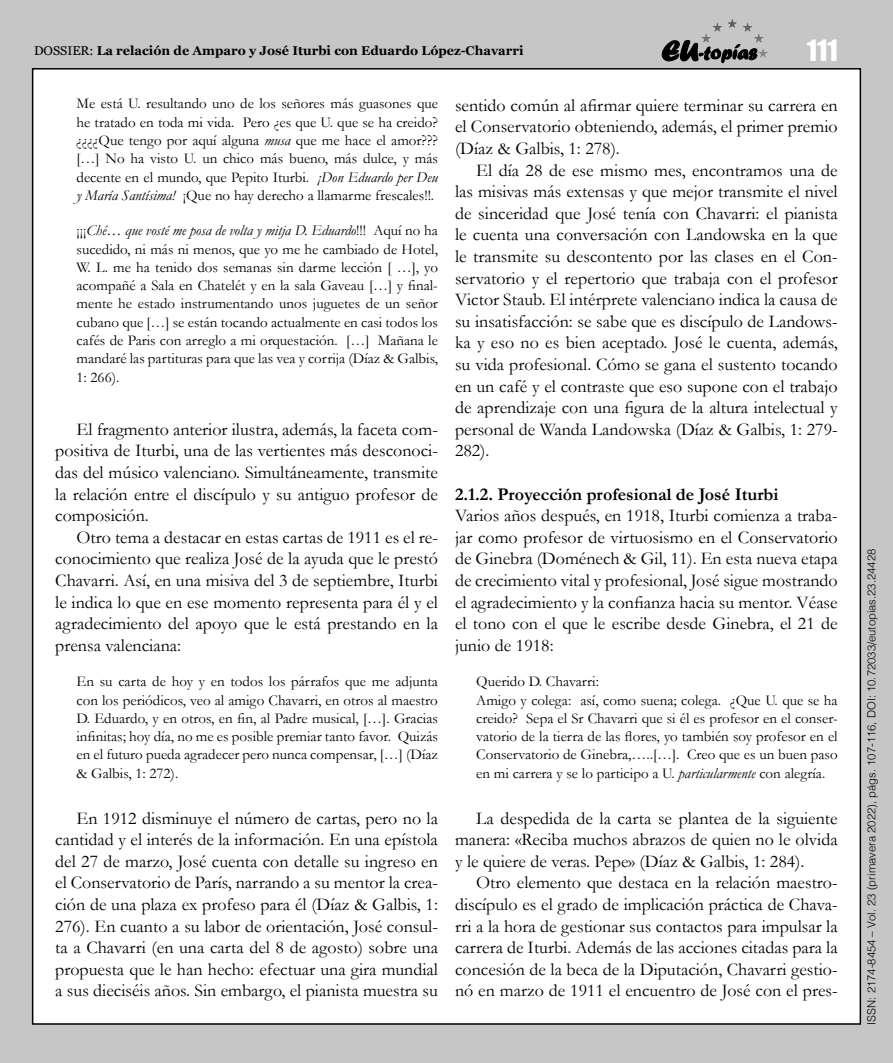
<style>
.page{position:relative;width:893px;height:1063px;background:#c6c6c6}
.page>*{position:absolute;margin:0;border:0;box-sizing:border-box;transform-origin:0 0}
.t1{font:27px "Impact";color:#fff}
.Articulo_parrafo{font:18px/21.6px "Garamond";color:#000;text-align:justify}
.Articulo_parrafo_1{font:18px/21.6px "Garamond";color:#000;text-align:justify}
.Articulo_parrafo_1-2{font:700 18px "Garamond";color:#000}
.Articulo_citas{font:15px/18.3px "Garamond";color:#000;text-align:justify}
.t2{font:700 12.75px "Georgia";color:#000}
.t3{font:300 11.25px "Helvetica";color:#000}
.s1{font-weight:400}
.s2{font-style:italic}
</style>
<div class="page">
<div style="left:33px;top:69px;width:827px;height:955px;background:#fff"></div>
<svg style="left:662px;top:40px;width:94px;height:23px"></svg>
<hr style="left:701px;top:19px;width:67px;height:1px;background:#585857">
<hr style="left:701px;top:20px;width:67px;height:1px;background:#595958">
<hr style="left:701px;top:21px;width:67px;height:1px;background:#5a5a59">
<hr style="left:701px;top:22px;width:67px;height:1px;background:#5c5c5b">
<hr style="left:701px;top:23px;width:67px;height:1px;background:#5d5d5c">
<hr style="left:701px;top:24px;width:67px;height:1px;background:#5f5f5e">
<hr style="left:701px;top:25px;width:67px;height:1px;background:#60605f">
<hr style="left:701px;top:26px;width:67px;height:1px;background:#626261">
<hr style="left:701px;top:27px;width:67px;height:1px;background:#636362">
<hr style="left:701px;top:28px;width:67px;height:1px;background:#656464">
<hr style="left:701px;top:29px;width:67px;height:1px;background:#666565">
<hr style="left:701px;top:30px;width:67px;height:1px;background:#676766">
<hr style="left:701px;top:31px;width:67px;height:1px;background:#696868">
<hr style="left:701px;top:32px;width:67px;height:1px;background:#6a6969">
<hr style="left:701px;top:33px;width:67px;height:1px;background:#6c6b6b">
<hr style="left:701px;top:34px;width:67px;height:1px;background:#6c6c6c">
<hr style="left:701px;top:35px;width:67px;height:1px;background:#6e6e6d">
<hr style="left:701px;top:36px;width:67px;height:1px;background:#6f6f6e">
<hr style="left:701px;top:37px;width:67px;height:1px;background:#717170">
<hr style="left:701px;top:38px;width:67px;height:1px;background:#727271">
<hr style="left:701px;top:39px;width:67px;height:1px;background:#747473">
<hr style="left:701px;top:40px;width:67px;height:1px;background:#757574">
<hr style="left:701px;top:41px;width:67px;height:1px;background:#767675">
<hr style="left:701px;top:42px;width:67px;height:1px;background:#787877">
<hr style="left:701px;top:43px;width:67px;height:1px;background:#797978">
<hr style="left:701px;top:44px;width:67px;height:1px;background:#7b7b7a">
<hr style="left:701px;top:45px;width:67px;height:1px;background:#7c7c7b">
<hr style="left:701px;top:46px;width:67px;height:1px;background:#7e7d7d">
<hr style="left:701px;top:47px;width:67px;height:1px;background:#7f7e7e">
<hr style="left:701px;top:48px;width:67px;height:1px;background:#818080">
<hr style="left:701px;top:49px;width:67px;height:1px;background:#828181">
<hr style="left:701px;top:50px;width:67px;height:1px;background:#828282">
<hr style="left:701px;top:51px;width:67px;height:1px;background:#848483">
<hr style="left:701px;top:52px;width:67px;height:1px;background:#858584">
<hr style="left:701px;top:53px;width:67px;height:1px;background:#878786">
<hr style="left:701px;top:54px;width:67px;height:1px;background:#888887">
<hr style="left:701px;top:55px;width:67px;height:1px;background:#898989">
<hr style="left:701px;top:56px;width:67px;height:1px;background:#8a8a8a">
<hr style="left:701px;top:57px;width:67px;height:1px;background:#8c8c8b">
<p class="t2" style="left:34px;top:41px;width:491px"><span class="s1">DOSSIER:</span> La relación de Amparo y José Iturbi con Eduardo López-Chavarri</p>
<h1 class="t1" style="left:807px;top:29px;width:32px">111</h1>
<p class="Articulo_citas" style="left:77px;top:94px;width:363px">Me está U. resultando uno de los señores más guasones que he tratado en toda mi vida. Pero ¿es que U. que se ha creido? ¿¿¿¿Que tengo por aquí alguna <span class="s2">musa</span> que me hace el amor??? […] No ha visto U. un chico más bueno, más dulce, y más decente en el mundo, que Pepito Iturbi. <span class="s2">¡Don Eduardo per Deu y María Santísima!</span> ¡Que no hay derecho a llamarme frescales!!.</p>
<p class="Articulo_citas" style="left:77px;top:221px;width:363px">¡¡¡<span class="s2">Ché… que vosté me posa de volta y mitja D. Eduardo</span>!!! Aquí no ha sucedido, ni más ni menos, que yo me he cambiado de Hotel, W. L. me ha tenido dos semanas sin darme lección [ …], yo acompañé a Sala en Chatelét y en la sala Gaveau […] y final&shy;mente he estado instrumentando unos juguetes de un señor cubano que […] se están tocando actualmente en casi todos los cafés de Paris con arreglo a mi orquestación. […] Mañana le mandaré las partituras para que las vea y corrija (Díaz &amp; Galbis, 1: 266).</p>
<p class="Articulo_parrafo" style="left:55px;top:418px;width:384px;text-indent:21px">El fragmento anterior ilustra, además, la faceta com&shy;positiva de Iturbi, una de las vertientes más desconoci&shy;das del músico valenciano. Simultáneamente, transmite la relación entre el discípulo y su antiguo profesor de composición.</p>
<p class="Articulo_parrafo" style="left:55px;top:526px;width:384px;text-indent:21px">Otro tema a destacar en estas cartas de 1911 es el re&shy;conocimiento que realiza José de la ayuda que le prestó Chavarri. Así, en una misiva del 3 de septiembre, Iturbi le indica lo que en ese momento representa para él y el agradecimiento del apoyo que le está prestando en la prensa valenciana:</p>
<p class="Articulo_citas" style="left:77px;top:672px;width:363px">En su carta de hoy y en todos los párrafos que me adjunta con los periódicos, veo al amigo Chavarri, en otros al maestro D. Eduardo, y en otros, en fin, al Padre musical, […]. Gracias infinitas; hoy día, no me es posible premiar tanto favor. Quizás en el futuro pueda agradecer pero nunca compensar, […] (Díaz &amp; Galbis, 1: 272).</p>
<p class="Articulo_parrafo" style="left:55px;top:807px;width:384px;text-indent:21px">En 1912 disminuye el número de cartas, pero no la cantidad y el interés de la información. En una epístola del 27 de marzo, José cuenta con detalle su ingreso en el Conservatorio de París, narrando a su mentor la crea&shy;ción de una plaza ex profeso para él (Díaz &amp; Galbis, 1:<br>276). En cuanto a su labor de orientación, José consul&shy;ta a Chavarri (en una carta del 8 de agosto) sobre una propuesta que le han hecho: efectuar una gira mundial a sus dieciséis años. Sin embargo, el pianista muestra su</p>
<p class="Articulo_parrafo" style="left:455px;top:94px;width:384px">sentido común al afirmar quiere terminar su carrera en el Conservatorio obteniendo, además, el primer premio (Díaz &amp; Galbis, 1: 278).</p>
<p class="Articulo_parrafo" style="left:455px;top:159px;width:384px;text-indent:21px">El día 28 de ese mismo mes, encontramos una de las misivas más extensas y que mejor transmite el nivel de sinceridad que José tenía con Chavarri: el pianista le cuenta una conversación con Landowska en la que le transmite su descontento por las clases en el Con&shy;servatorio y el repertorio que trabaja con el profesor Victor Staub. El intérprete valenciano indica la causa de su insatisfacción: se sabe que es discípulo de Landows&shy;ka y eso no es bien aceptado. José le cuenta, además, su vida profesional. Cómo se gana el sustento tocando en un café y el contraste que eso supone con el trabajo de aprendizaje con una figura de la altura intelectual y personal de Wanda Landowska (Díaz &amp; Galbis, 1: 279- 282).</p>
<p class="Articulo_parrafo_1-2" style="left:455px;top:482px;width:325px">2.1.2. Proyección profesional de José Iturbi</p>
<p class="Articulo_parrafo_1" style="left:455px;top:504px;width:384px">Varios años después, en 1918, Iturbi comienza a traba&shy;jar como profesor de virtuosismo en el Conservatorio de Ginebra (Doménech &amp; Gil, 11). En esta nueva etapa de crecimiento vital y profesional, José sigue mostrando el agradecimiento y la confianza hacia su mentor. Véase el tono con el que le escribe desde Ginebra, el 21 de junio de 1918:</p>
<p class="Articulo_citas" style="left:476px;top:672px;width:124px">Querido D. Chavarri:</p>
<p class="Articulo_citas" style="left:476px;top:690px;width:363px">Amigo y colega: así, como suena; colega. ¿Que U. que se ha creido? Sepa el Sr Chavarri que si él es profesor en el conser&shy;vatorio de la tierra de las flores, yo también soy profesor en el Conservatorio de Ginebra,…..[…]. Creo que es un buen paso en mi carrera y se lo participo a U. <span class="s2">particularmente</span> con alegría.</p>
<p class="Articulo_parrafo" style="left:455px;top:807px;width:384px;text-indent:21px">La despedida de la carta se plantea de la siguiente manera: «Reciba muchos abrazos de quien no le olvida y le quiere de veras. Pepe» (Díaz &amp; Galbis, 1: 284).</p>
<p class="Articulo_parrafo" style="left:455px;top:872px;width:384px;text-indent:21px">Otro elemento que destaca en la relación maestro&shy;discípulo es el grado de implicación práctica de Chava&shy;rri a la hora de gestionar sus contactos para impulsar la carrera de Iturbi. Además de las acciones citadas para la concesión de la beca de la Diputación, Chavarri gestio&shy;nó en marzo de 1911 el encuentro de José con el pres-</p>
<p class="t3" style="left:862px;top:1025px;width:477px;rotate:-90deg">ISSN: 2174-8454 – Vol. 23 (primavera 2022), págs. 107-116, DOI: 10.72033/eutopias.23.24428</p>
</div>
